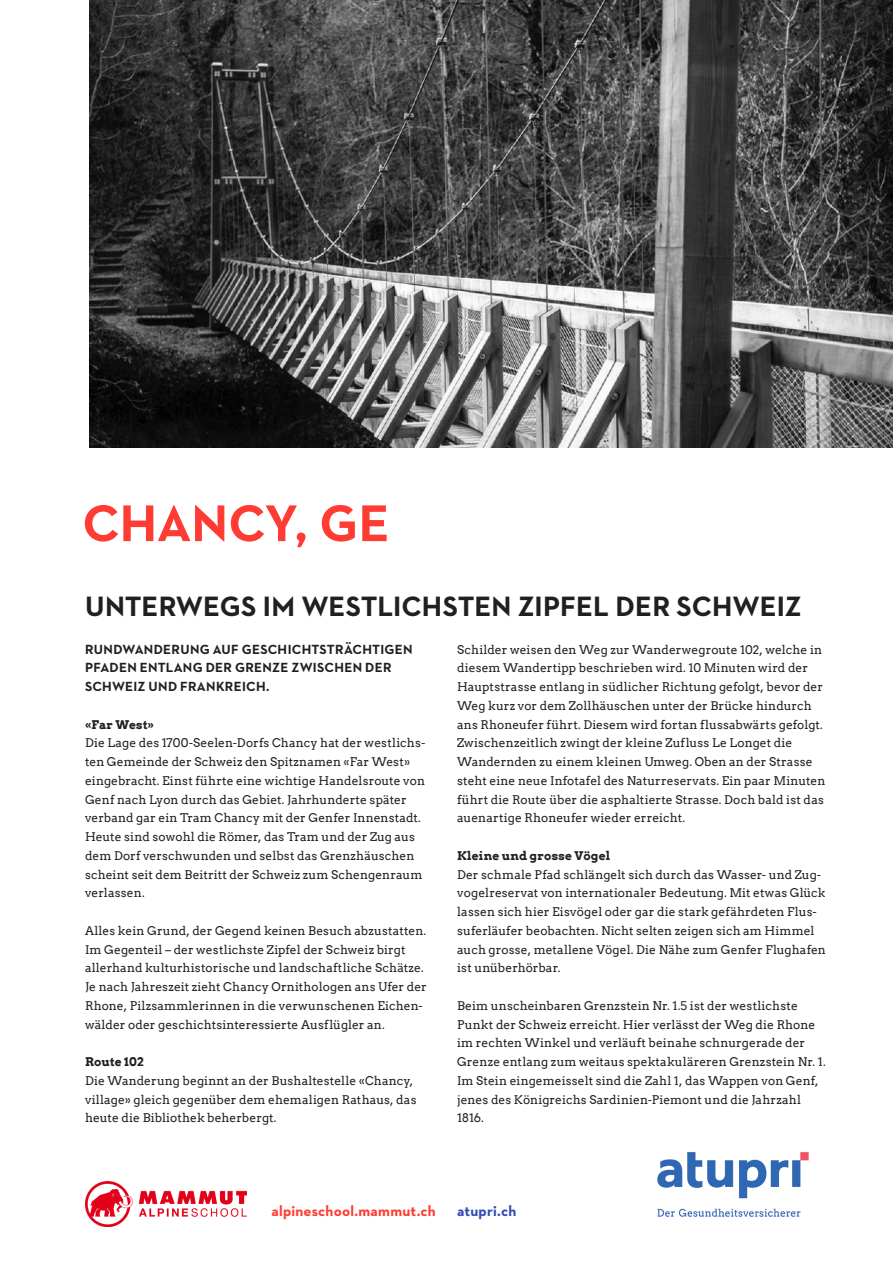
<style>
.page{position:relative;width:893px;height:1263px;background:#fff}
.page>*{position:absolute;margin:0;border:0;box-sizing:border-box;transform-origin:0 0}
._01_Titel_H1{font:700 52.5px "Neutraface 2 Text";letter-spacing:-.005em;color:#ff3c34}
._02_Titel_H2{font:700 28.5px "Neutraface 2 Text";color:#231f20}
.t1{font:700 15px "Neutraface 2 Text";letter-spacing:.015em;color:#ff3c34}
.t2{font:700 15px "Neutraface 2 Text";letter-spacing:.01em;color:#324ab5}
._05_Lauftext{font:700 13.5px/18.8px "Neutraface 2 Text";letter-spacing:.02em;color:#231f20}
._05_Lauftext-2{font:12px/18.8px "Arvo";letter-spacing:.005em;color:#231f20}
._05_Lauftext-3{font:700 12px "Arvo";letter-spacing:.015em;color:#231f20}
</style>
<div class="page">
<img style="left:657px;top:1152px;width:152px;height:65px">
<img style="left:85px;top:1181px;width:162px;height:45px">
<img style="left:89px;top:0;width:804px;height:447px">
<p class="_01_Titel_H1" style="left:82px;top:490px;width:309px">CHANCY, GE</p>
<p class="_02_Titel_H2" style="left:85px;top:588px;width:718px">UNTERWEGS IM WESTLICHSTEN ZIPFEL DER SCHWEIZ</p>
<p class="_05_Lauftext" style="left:85px;top:639px;width:329px">RUNDWANDERUNG AUF GESCHICHTSTRÄCHTIGEN<br>PFADEN ENTLANG DER GRENZE ZWISCHEN DER<br>SCHWEIZ UND FRANKREICH.</p>
<p class="_05_Lauftext-3" style="left:85px;top:717px;width:71px">«Far West»</p>
<p class="_05_Lauftext-2" style="left:85px;top:734px;width:342px">Die Lage des 1700-Seelen-Dorfs Chancy hat der westlichs&shy;ten Gemeinde der Schweiz den Spitznamen «Far West» eingebracht. Einst führte eine wichtige Handelsroute von Genf nach Lyon durch das Gebiet. Jahrhunderte später verband gar ein Tram Chancy mit der Genfer Innenstadt.<br>Heute sind sowohl die Römer, das Tram und der Zug aus dem Dorf verschwunden und selbst das Grenzhäuschen scheint seit dem Beitritt der Schweiz zum Schengenraum verlassen.</p>
<p class="_05_Lauftext-2" style="left:85px;top:921px;width:343px">Alles kein Grund, der Gegend keinen Besuch abzustatten.<br>Im Gegenteil – der westlichste Zipfel der Schweiz birgt allerhand kulturhistorische und landschaftliche Schätze.<br>Je nach Jahreszeit zieht Chancy Ornithologen ans Ufer der Rhone, Pilzsammlerinnen in die verwunschenen Eichen&shy;wälder oder geschichtsinteressierte Ausflügler an.</p>
<p class="_05_Lauftext-3" style="left:85px;top:1054px;width:60px">Route 102</p>
<p class="_05_Lauftext-2" style="left:85px;top:1071px;width:333px">Die Wanderung beginnt an der Bushaltestelle «Chancy, village» gleich gegenüber dem ehemaligen Rathaus, das heute die Bibliothek beherbergt.</p>
<p class="_05_Lauftext-2" style="left:457px;top:640px;width:370px">Schilder weisen den Weg zur Wanderwegroute 102, welche in diesem Wandertipp beschrieben wird. 10 Minuten wird der Hauptstrasse entlang in südlicher Richtung gefolgt, bevor der Weg kurz vor dem Zollhäuschen unter der Brücke hindurch ans Rhoneufer führt. Diesem wird fortan flussabwärts gefolgt.<br>Zwischenzeitlich zwingt der kleine Zufluss Le Longet die Wandernden zu einem kleinen Umweg. Oben an der Strasse steht eine neue Infotafel des Naturreservats. Ein paar Minuten führt die Route über die asphaltierte Strasse. Doch bald ist das auenartige Rhoneufer wieder erreicht.</p>
<p class="_05_Lauftext-3" style="left:457px;top:848px;width:155px">Kleine und grosse Vögel</p>
<p class="_05_Lauftext-2" style="left:457px;top:865px;width:370px">Der schmale Pfad schlängelt sich durch das Wasser- und Zug&shy;vogelreservat von internationaler Bedeutung. Mit etwas Glück lassen sich hier Eisvögel oder gar die stark gefährdeten Flus&shy;suferläufer beobachten. Nicht selten zeigen sich am Himmel auch grosse, metallene Vögel. Die Nähe zum Genfer Flughafen ist unüberhörbar.</p>
<p class="_05_Lauftext-2" style="left:457px;top:996px;width:370px">Beim unscheinbaren Grenzstein Nr. 1.5 ist der westlichste Punkt der Schweiz erreicht. Hier verlässt der Weg die Rhone im rechten Winkel und verläuft beinahe schnurgerade der Grenze entlang zum weitaus spektakuläreren Grenzstein Nr. 1.<br>Im Stein eingemeisselt sind die Zahl 1, das Wappen von Genf, jenes des Königreichs Sardinien-Piemont und die Jahrzahl 1816.</p>
<p class="t1" style="left:271px;top:1201px;width:166px">alpineschool.mammut.ch</p>
<p class="t2" style="left:457px;top:1201px;width:61px">atupri.ch</p>
</div>
